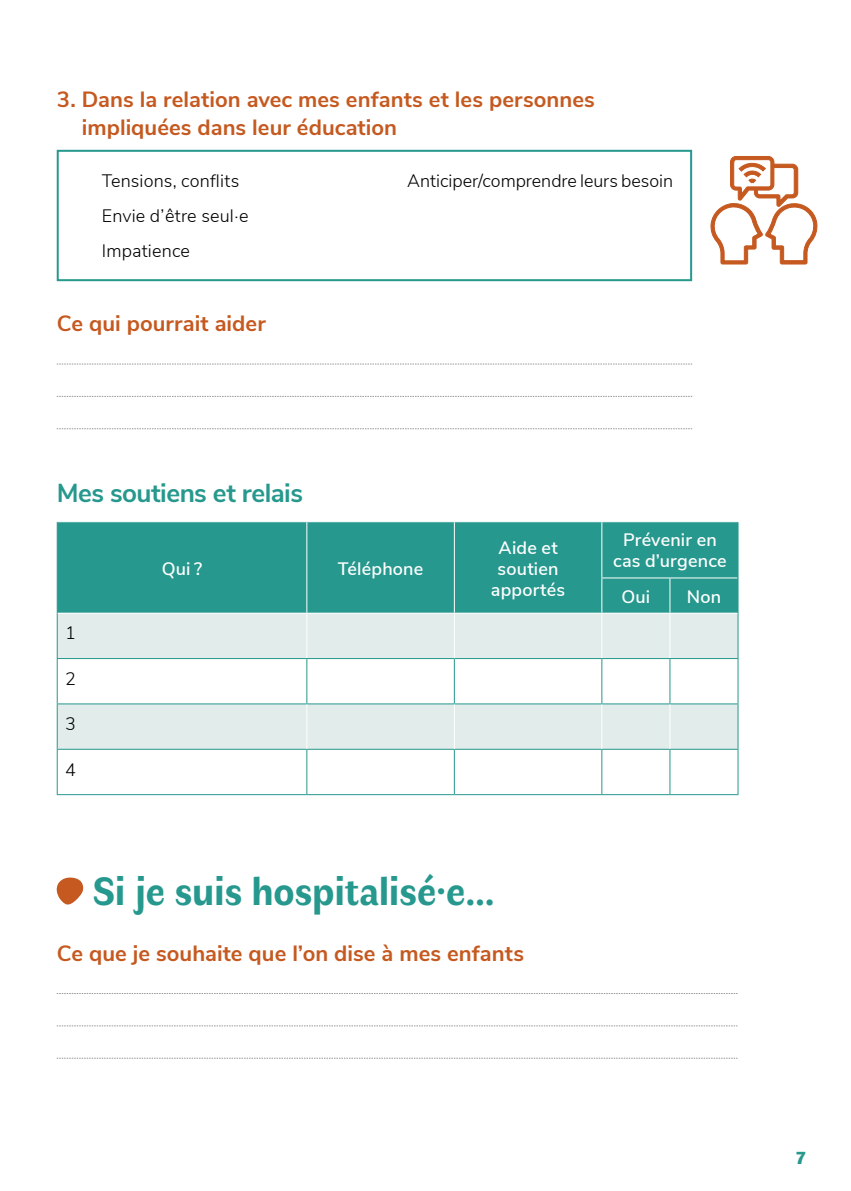
<style>
.page{position:relative;width:851px;height:1191px;background:#fff}
.page>*{position:absolute;margin:0;border:0;box-sizing:border-box;transform-origin:0 0}
.t1{font:700 40px "Faune Text";letter-spacing:-.005em;color:#26988d}
.t2{font:700 26px "Nunito Sans";letter-spacing:-.02em;color:#26988d}
.t3{font:700 22px/28px "Nunito Sans";letter-spacing:.005em;color:#c55920}
.t4{font:300 18px/35.2px "Nunito Sans";letter-spacing:.005em;color:#000}
.t5{font:600 18px/21px "Nunito Sans";letter-spacing:.01em;color:#fff;text-align:center}
.t6{font:900 18px "Faune Display";color:#26988d}
</style>
<div class="page">
<svg style="left:57px;top:364px;width:635px;height:1px"></svg>
<svg style="left:57px;top:396px;width:635px;height:1px"></svg>
<svg style="left:57px;top:428px;width:635px;height:1px"></svg>
<svg style="left:57px;top:993px;width:680px;height:1px"></svg>
<svg style="left:57px;top:1025px;width:680px;height:1px"></svg>
<svg style="left:57px;top:1057px;width:680px;height:1px"></svg>
<div style="left:57px;top:150px;width:635px;height:131px;border:2px solid #26988d"></div>
<div style="left:58px;top:522px;width:679px;height:90px;background:#26988d"></div>
<svg style="left:58px;top:614px;width:679px;height:135px;fill:#e2eceb"></svg>
<hr style="left:306px;top:522px;width:1px;height:56px;background:#fff">
<hr style="left:306px;top:578px;width:1px;height:34px;background:#fff">
<hr style="left:454px;top:522px;width:1px;height:56px;background:#fff">
<hr style="left:601px;top:522px;width:1px;height:55px;background:#fff">
<hr style="left:454px;top:578px;width:1px;height:34px;background:#fff">
<hr style="left:601px;top:577px;width:68px;height:1px;background:#fff">
<hr style="left:601px;top:578px;width:1px;height:34px;background:#fff">
<hr style="left:669px;top:577px;width:68px;height:1px;background:#fff">
<hr style="left:669px;top:578px;width:1px;height:34px;background:#fff">
<hr style="left:57px;top:750px;width:1px;height:44px;background:#26988d">
<hr style="left:306px;top:750px;width:1px;height:44px;background:#26988d">
<hr style="left:454px;top:750px;width:1px;height:44px;background:#26988d">
<hr style="left:601px;top:750px;width:1px;height:44px;background:#26988d">
<hr style="left:669px;top:750px;width:1px;height:44px;background:#26988d">
<hr style="left:737px;top:750px;width:1px;height:44px;background:#26988d">
<hr style="left:57px;top:794px;width:250px;height:1px;background:#26988d">
<hr style="left:307px;top:794px;width:147px;height:1px;background:#26988d">
<hr style="left:454px;top:794px;width:147px;height:1px;background:#26988d">
<hr style="left:601px;top:794px;width:68px;height:1px;background:#26988d">
<hr style="left:669px;top:794px;width:69px;height:1px;background:#26988d">
<hr style="left:57px;top:659px;width:1px;height:44px;background:#26988d">
<hr style="left:306px;top:659px;width:1px;height:44px;background:#26988d">
<hr style="left:454px;top:659px;width:1px;height:44px;background:#26988d">
<hr style="left:601px;top:659px;width:1px;height:44px;background:#26988d">
<hr style="left:669px;top:659px;width:1px;height:44px;background:#26988d">
<hr style="left:737px;top:659px;width:1px;height:44px;background:#26988d">
<hr style="left:57px;top:703px;width:250px;height:1px;background:#26988d">
<hr style="left:57px;top:704px;width:1px;height:45px;background:#26988d">
<hr style="left:307px;top:703px;width:147px;height:1px;background:#26988d">
<hr style="left:454px;top:703px;width:147px;height:1px;background:#26988d">
<hr style="left:601px;top:703px;width:68px;height:1px;background:#26988d">
<hr style="left:669px;top:703px;width:69px;height:1px;background:#26988d">
<hr style="left:737px;top:704px;width:1px;height:45px;background:#26988d">
<hr style="left:57px;top:749px;width:250px;height:1px;background:#26988d">
<hr style="left:307px;top:749px;width:147px;height:1px;background:#26988d">
<hr style="left:454px;top:749px;width:147px;height:1px;background:#26988d">
<hr style="left:601px;top:749px;width:68px;height:1px;background:#26988d">
<hr style="left:669px;top:749px;width:69px;height:1px;background:#26988d">
<hr style="left:306px;top:704px;width:1px;height:45px;background:#fff">
<hr style="left:454px;top:704px;width:1px;height:45px;background:#fff">
<hr style="left:601px;top:704px;width:1px;height:45px;background:#fff">
<hr style="left:669px;top:704px;width:1px;height:45px;background:#fff">
<hr style="left:57px;top:613px;width:1px;height:45px;background:#26988d">
<hr style="left:737px;top:613px;width:1px;height:45px;background:#26988d">
<hr style="left:57px;top:658px;width:250px;height:1px;background:#26988d">
<hr style="left:307px;top:658px;width:147px;height:1px;background:#26988d">
<hr style="left:454px;top:658px;width:147px;height:1px;background:#26988d">
<hr style="left:601px;top:658px;width:68px;height:1px;background:#26988d">
<hr style="left:669px;top:658px;width:69px;height:1px;background:#26988d">
<hr style="left:57px;top:522px;width:1px;height:56px;background:#26988d">
<hr style="left:57px;top:578px;width:1px;height:35px;background:#26988d">
<hr style="left:306px;top:613px;width:1px;height:45px;background:#fff">
<hr style="left:669px;top:613px;width:1px;height:45px;background:#fff">
<hr style="left:454px;top:613px;width:1px;height:45px;background:#fff">
<hr style="left:601px;top:613px;width:1px;height:45px;background:#fff">
<hr style="left:737px;top:522px;width:1px;height:56px;background:#26988d">
<hr style="left:737px;top:578px;width:1px;height:35px;background:#26988d">
<svg style="left:57px;top:877px;width:26px;height:28px"></svg>
<svg style="left:710px;top:156px;width:107px;height:109px"></svg>
<p class="t3" style="left:82px;top:84px;width:514px;text-indent:-25px">3. Dans la relation avec mes enfants et les personnes impliquées dans leur éducation</p>
<p class="t4" style="left:102px;top:162px;width:148px">Tensions, conflits<br>Envie d’être seul·e<br>Impatience</p>
<p class="t4" style="left:407px;top:162px;width:267px">Anticiper/comprendre leurs besoin</p>
<p class="t3" style="left:57px;top:308px;width:210px">Ce qui pourrait aider</p>
<p class="t2" style="left:57px;top:474px;width:248px">Mes soutiens et relais</p>
<p class="t4" style="left:65px;top:614px;width:12px">1</p>
<p class="t4" style="left:65px;top:660px;width:12px">2</p>
<p class="t4" style="left:65px;top:705px;width:12px">3</p>
<p class="t4" style="left:65px;top:750px;width:12px">4</p>
<p class="t5" style="left:162px;top:557px;width:42px">Qui ?</p>
<p class="t5" style="left:338px;top:557px;width:87px">Téléphone</p>
<p class="t5" style="left:491px;top:536px;width:76px">Aide et soutien apportés</p>
<p class="t5" style="left:613px;top:528px;width:115px">Prévenir en cas d’urgence</p>
<p class="t5" style="left:621px;top:585px;width:30px">Oui</p>
<p class="t5" style="left:686px;top:585px;width:36px">Non</p>
<h1 class="t1" style="left:92px;top:863px;width:404px">Si je suis hospitalisé·e…</h1>
<p class="t3" style="left:57px;top:938px;width:469px">Ce que je souhaite que l’on dise à mes enfants</p>
<p class="t6" style="left:795px;top:1144px;width:11px">7</p>
</div>
